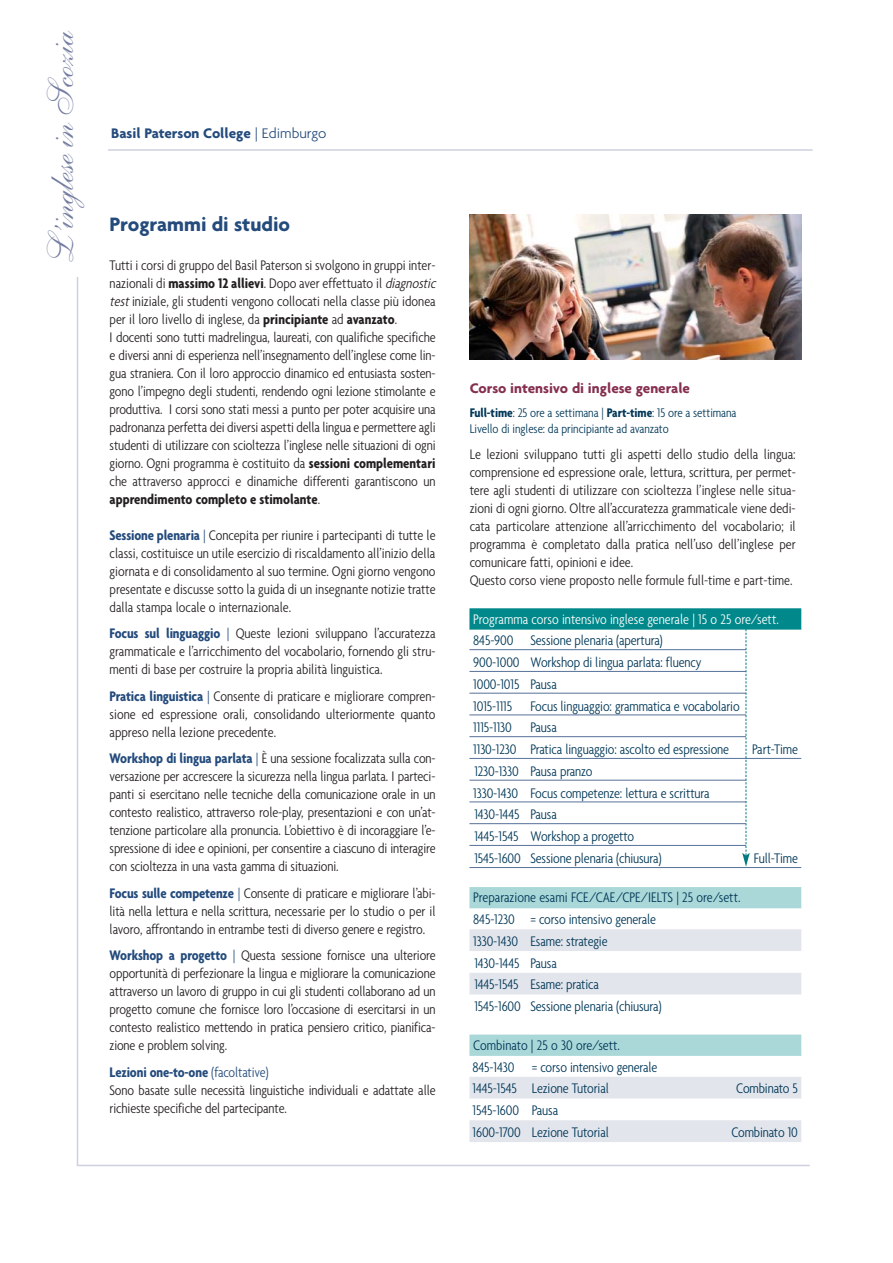
<style>
.page{position:relative;width:893px;height:1263px;background:#fff}
.page>*{position:absolute;margin:0;border:0;box-sizing:border-box;transform-origin:0 0}
.t1{font:36px "Shelley Allegro Script";color:#747da1}
.t2{font:700 21px "Agenda";color:#244b7c}
.t3{font:300 condensed 15px/18px "Agenda";letter-spacing:-.005em;color:#231f20;text-align:justify}
.t4{font:300 condensed 15px/21.8px "Agenda";letter-spacing:-.01em;color:#003757}
.t5{font:300 condensed 15px "Agenda";color:#fff}
.t6{font:700 15px "Agenda";color:#85304e}
.t7{font:700 15px "Agenda";color:#244b7c}
.t8{font:300 condensed 13.5px/15.8px "Agenda";letter-spacing:-.005em;color:#003757}
.s1{font-weight:300}
.s2{font-weight:700}
.s3{font-style:italic}
.s4{font-weight:700;color:#244b7c}
.s5{color:#244b7c}
</style>
<div class="page">
<hr style="left:108px;top:149px;width:704px;height:2px;background:#cdd1df">
<hr style="left:78px;top:1165px;width:731px;height:1px;background:#cdd1df">
<hr style="left:77px;top:277px;width:1px;height:889px;background:#cdd1df">
<img style="left:469px;top:214px;width:332px;height:146px">
<div style="left:469px;top:608px;width:332px;height:22px;background:#00888b"></div>
<hr style="left:469px;top:649px;width:277px;height:1px;background:#577199">
<hr style="left:469px;top:671px;width:277px;height:1px;background:#577199">
<hr style="left:469px;top:693px;width:277px;height:1px;background:#577199">
<hr style="left:469px;top:715px;width:277px;height:1px;background:#577199">
<hr style="left:469px;top:736px;width:277px;height:1px;background:#577199">
<hr style="left:469px;top:758px;width:332px;height:1px;background:#577199">
<hr style="left:469px;top:780px;width:277px;height:1px;background:#577199">
<hr style="left:469px;top:802px;width:277px;height:1px;background:#577199">
<hr style="left:469px;top:823px;width:277px;height:1px;background:#577199">
<hr style="left:469px;top:845px;width:277px;height:1px;background:#577199">
<hr style="left:469px;top:867px;width:332px;height:1px;background:#577199">
<div style="left:469px;top:887px;width:332px;height:22px;background:#aad8d9"></div>
<hr style="left:469px;top:908px;width:332px;height:3px;background:#fff">
<div style="left:469px;top:929px;width:332px;height:22px;background:#e3e5ec"></div>
<div style="left:469px;top:973px;width:332px;height:22px;background:#e3e5ec"></div>
<div style="left:469px;top:1035px;width:332px;height:21px;background:#aad8d9"></div>
<div style="left:469px;top:1077px;width:332px;height:22px;background:#e3e5ec"></div>
<div style="left:469px;top:1120px;width:332px;height:22px;background:#e3e5ec"></div>
<svg style="left:742px;top:629px;width:7px;height:238px"></svg>
<h1 class="t1" style="left:52px;top:268px;width:239px;rotate:-90deg">L ’inglesein Scozia</h1>
<p class="t7" style="left:111px;top:128px;width:217px">Basil Paterson College <span class="s1">| Edimburgo</span></p>
<h2 class="t2" style="left:109px;top:216px;width:182px">Programmi di studio</h2>
<p class="t3" style="left:109px;top:257px;width:330px;text-align:left">Tutti i corsi di gruppo del Basil Paterson si svolgono in gruppi inter&shy;nazionali di <span class="s2">massimo 12 allievi</span>. Dopo aver effettuato il <span class="s3">diagnostic test</span>iniziale, gli studenti vengono collocati nella classe più idonea per il loro livello di inglese, da <span class="s2">principiante</span> ad <span class="s2">avanzato</span>.<br>I docenti sono tutti madrelingua, laureati, con qualifiche specifiche e diversi anni di esperienza nell’insegnamento dell’inglese come lin&shy;gua straniera. Con il loro approccio dinamico ed entusiasta sosten&shy;gono l’impegno degli studenti, rendendo ogni lezione stimolante e produttiva. I corsi sono stati messi a punto per poter acquisire una padronanza perfetta dei diversi aspetti della lingua e permettere agli studenti di utilizzare con scioltezza l’inglese nelle situazioni di ogni giorno. Ogni programma è costituito da <span class="s2">sessioni complementari </span>che attraverso approcci e dinamiche differenti garantiscono un <span class="s2">apprendimento completo e stimolante</span>.</p>
<p class="t3" style="left:109px;top:527px;width:327px"><span class="s4">Sessione plenaria</span> <span class="s5">|</span> Concepita per riunire i partecipanti di tutte le classi, costituisce un utile esercizio di riscaldamento all’inizio della giornata e di consolidamento al suo termine. Ogni giorno vengono presentate e discusse sotto la guida di un insegnante notizie tratte dalla stampa locale o internazionale.</p>
<p class="t3" style="left:109px;top:626px;width:327px"><span class="s4">Focus sul linguaggio</span> <span class="s5">|</span> Queste lezioni sviluppano l’accuratezza grammaticale e l’arricchimento del vocabolario, fornendo gli stru&shy;menti di base per costruire la propria abilità linguistica.</p>
<p class="t3" style="left:109px;top:688px;width:327px"><span class="s4">Pratica linguistica</span> <span class="s5">|</span> Consente di praticare e migliorare compren&shy;sione ed espressione orali, consolidando ulteriormente quanto appreso nella lezione precedente.</p>
<p class="t3" style="left:109px;top:751px;width:327px"><span class="s4">Workshop di lingua parlata</span> <span class="s5">|</span> È una sessione focalizzata sulla con&shy;versazione per accrescere la sicurezza nella lingua parlata. I parteci&shy;panti si esercitano nelle tecniche della comunicazione orale in un contesto realistico, attraverso role-play, presentazioni e con un’at&shy;tenzione particolare alla pronuncia. L’obiettivo è di incoraggiare l’e&shy;spressione di idee e opinioni, per consentire a ciascuno di interagire con scioltezza in una vasta gamma di situazioni.</p>
<p class="t3" style="left:109px;top:885px;width:327px"><span class="s4">Focus sulle competenze</span> <span class="s5">|</span> Consente di praticare e migliorare l’abi&shy;lità nella lettura e nella scrittura, necessarie per lo studio o per il lavoro, affrontando in entrambe testi di diverso genere e registro.</p>
<p class="t3" style="left:109px;top:948px;width:327px"><span class="s4">Workshop a progetto</span> <span class="s5">|</span> Questa sessione fornisce una ulteriore opportunità di perfezionare la lingua e migliorare la comunicazione attraverso un lavoro di gruppo in cui gli studenti collaborano ad un progetto comune che fornisce loro l’occasione di esercitarsi in un contesto realistico mettendo in pratica pensiero critico, pianifica&shy;zione e problem solving.</p>
<p class="t3" style="left:109px;top:1064px;width:327px;text-align:left"><span class="s4">Lezioni one-to-one</span> <span class="s5">(facoltative)<br></span>Sono basate sulle necessità linguistiche individuali e adattate alle richieste specifiche del partecipante.</p>
<p class="t6" style="left:469px;top:382px;width:222px">Corso intensivo di inglese generale</p>
<p class="t8" style="left:469px;top:406px;width:268px"><span class="s2">Full-time</span>: 25 ore a settimana | <span class="s2">Part-time</span>: 15 ore a settimana<br>Livello di inglese: da principiante ad avanzato</p>
<p class="t3" style="left:469px;top:447px;width:327px;text-align:left">Le lezioni sviluppano tutti gli aspetti dello studio della lingua: comprensione ed espressione orale, lettura, scrittura, per permet&shy;tere agli studenti di utilizzare con scioltezza l’inglese nelle situa&shy;zioni di ogni giorno. Oltre all’accuratezza grammaticale viene dedi&shy;cata particolare attenzione all’arricchimento del vocabolario; il programma è completato dalla pratica nell’uso dell’inglese per comunicare fatti, opinioni e idee.<br>Questo corso viene proposto nelle formule full-time e part-time.</p>
<p class="t5" style="left:473px;top:613px;width:307px">Programma corso intensivo inglese generale | 15 o 25 ore/sett.</p>
<p class="t4" style="left:473px;top:631px;width:268px">845-900 Sessione plenaria (apertura)<br>900-1000 Workshop di lingua parlata: fluency 1000-1015 Pausa<br>1015-1115 Focus linguaggio: grammatica e vocabolario 1115-1130 Pausa<br>1130-1230 Pratica linguaggio: ascolto ed espressione</p>
<p class="t4" style="left:752px;top:740px;width:47px">Part-Time</p>
<p class="t4" style="left:473px;top:761px;width:238px">1230-1330 Pausa pranzo<br>1330-1430 Focus competenze: lettura e scrittura<br>1430-1445 Pausa<br>1445-1545 Workshop a progetto<br>1545-1600 Sessione plenaria (chiusura)</p>
<p class="t4" style="left:754px;top:848px;width:46px">Full-Time</p>
<p class="t4" style="left:473px;top:888px;width:269px">Preparazione esami FCE/CAE/CPE/IELTS | 25 ore/sett.<br>845-1230 = corso intensivo generale<br>1330-1430 Esame: strategie<br>1430-1445 Pausa<br>1445-1545 Esame: pratica<br>1545-1600 Sessione plenaria (chiusura)</p>
<p class="t4" style="left:472px;top:1036px;width:186px">Combinato | 25 o 30 ore/sett.<br>845-1430 = corso intensivo generale<br>1445-1545 Lezione Tutorial</p>
<p class="t4" style="left:736px;top:1079px;width:63px">Combinato 5</p>
<p class="t4" style="left:472px;top:1101px;width:138px">1545-1600 Pausa<br>1600-1700 Lezione Tutorial</p>
<p class="t4" style="left:731px;top:1123px;width:68px">Combinato 10</p>
</div>
